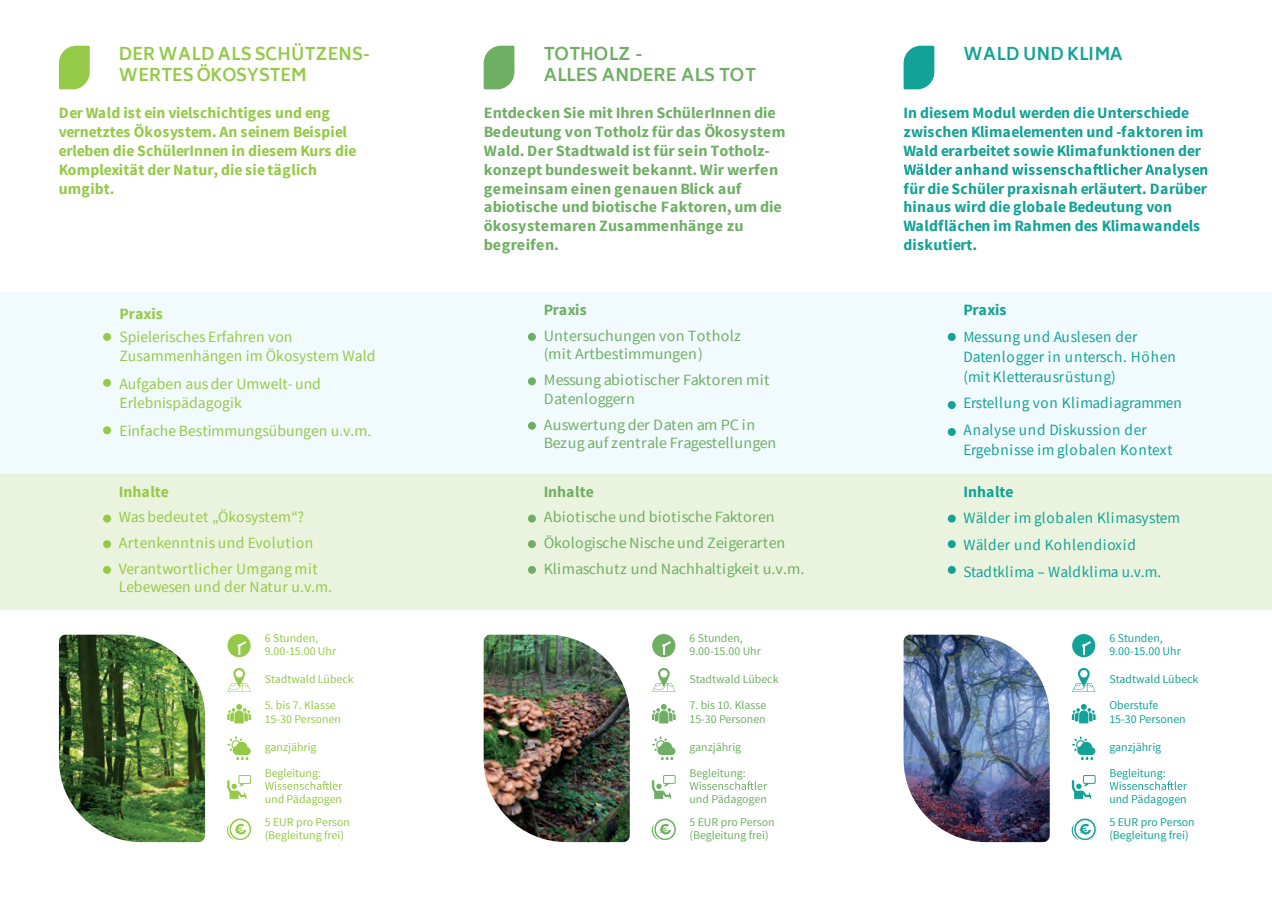
<style>
.page{position:relative;width:1272px;height:902px;background:#fff}
.page>*{position:absolute;margin:0;border:0;box-sizing:border-box;transform-origin:0 0}
.t1{font:700 17.1px/20.5px "Biryani";color:#95c948}
.t2{font:700 17.1px/20.5px "Biryani";letter-spacing:-.01em;color:#6faf64}
.t3{font:700 17.1px "Biryani";letter-spacing:.015em;color:#13a297}
.t4{font:700 15.6px/18.8px "Source Sans Pro";letter-spacing:.005em;color:#6faf64}
.t5{font:700 15.6px/18.8px "Source Sans Pro";letter-spacing:.005em;color:#13a297}
.t6{font:15.6px/18.8px "Source Sans Pro";letter-spacing:.01em;color:#6faf64}
.t7{font:15.6px/26.8px "Source Sans Pro";letter-spacing:.01em;color:#13a297}
.t8{font:700 15.6px/18.8px "Source Sans Pro";color:#95c948}
.t9{font:15.6px/18.8px "Source Sans Pro";color:#95c948}
.t10{font:15.6px/25.7px "Source Sans Pro";letter-spacing:.025em;color:#95c948}
.t11{font:11.85px/13px "Source Sans Pro";color:#6faf64}
.t12{font:11.85px/13px "Source Sans Pro";color:#95c948}
.t13{font:11.85px/13px "Source Sans Pro";color:#13a297}
</style>
<div class="page">
<div style="left:0;top:473px;width:1271px;height:136px;background:#eaf3dd"></div>
<div style="left:0;top:292px;width:1271px;height:181px;background:#f1fafd"></div>
<svg style="left:227px;top:634px;width:24px;height:23px"></svg>
<svg style="left:227px;top:667px;width:24px;height:24px"></svg>
<svg style="left:227px;top:704px;width:24px;height:19px"></svg>
<svg style="left:227px;top:775px;width:24px;height:23px"></svg>
<svg style="left:227px;top:818px;width:24px;height:22px"></svg>
<svg style="left:265px;top:781px;width:77px;height:8px"></svg>
<svg style="left:227px;top:736px;width:24px;height:24px"></svg>
<svg style="left:59px;top:46px;width:31px;height:43px"></svg>
<img style="left:59px;top:634px;width:146px;height:208px">
<svg style="left:103px;top:333px;width:8px;height:8px"></svg>
<svg style="left:103px;top:378px;width:8px;height:9px"></svg>
<svg style="left:103px;top:426px;width:8px;height:8px"></svg>
<svg style="left:103px;top:514px;width:8px;height:9px"></svg>
<svg style="left:103px;top:540px;width:8px;height:8px"></svg>
<svg style="left:103px;top:566px;width:8px;height:8px"></svg>
<svg style="left:652px;top:634px;width:23px;height:23px"></svg>
<svg style="left:652px;top:668px;width:23px;height:23px"></svg>
<svg style="left:652px;top:704px;width:23px;height:19px"></svg>
<svg style="left:652px;top:775px;width:23px;height:23px"></svg>
<svg style="left:651px;top:818px;width:24px;height:22px"></svg>
<svg style="left:689px;top:781px;width:78px;height:8px"></svg>
<svg style="left:652px;top:736px;width:23px;height:24px"></svg>
<svg style="left:483px;top:46px;width:31px;height:43px"></svg>
<img style="left:483px;top:634px;width:146px;height:208px">
<svg style="left:528px;top:333px;width:8px;height:8px"></svg>
<svg style="left:528px;top:377px;width:8px;height:8px"></svg>
<svg style="left:528px;top:421px;width:8px;height:9px"></svg>
<svg style="left:528px;top:514px;width:8px;height:9px"></svg>
<svg style="left:528px;top:540px;width:8px;height:8px"></svg>
<svg style="left:528px;top:566px;width:8px;height:8px"></svg>
<svg style="left:903px;top:163px;width:304px;height:15px"></svg>
<svg style="left:1072px;top:634px;width:23px;height:23px"></svg>
<svg style="left:1072px;top:667px;width:23px;height:24px"></svg>
<svg style="left:1071px;top:704px;width:24px;height:19px"></svg>
<svg style="left:1071px;top:775px;width:24px;height:23px"></svg>
<svg style="left:1071px;top:818px;width:24px;height:22px"></svg>
<svg style="left:1109px;top:781px;width:77px;height:8px"></svg>
<svg style="left:1072px;top:736px;width:23px;height:24px"></svg>
<svg style="left:903px;top:46px;width:31px;height:43px"></svg>
<img style="left:903px;top:634px;width:146px;height:208px">
<svg style="left:947px;top:332px;width:9px;height:9px"></svg>
<svg style="left:947px;top:401px;width:9px;height:8px"></svg>
<svg style="left:947px;top:428px;width:9px;height:8px"></svg>
<svg style="left:947px;top:514px;width:9px;height:9px"></svg>
<svg style="left:947px;top:540px;width:9px;height:8px"></svg>
<svg style="left:947px;top:565px;width:9px;height:9px"></svg>
<p class="t1" style="left:119px;top:44px;width:253px">DER WALD ALS SCHÜTZENS-<br>WERTES ÖKOSYSTEM</p>
<p class="t8" style="left:59px;top:104px;width:299px">Der Wald ist ein vielschichtiges und eng vernetztes Ökosystem. An seinem Beispiel erleben die SchülerInnen in diesem Kurs die Komplexität der Natur, die sie täglich umgibt.</p>
<p class="t8" style="left:119px;top:305px;width:45px">Praxis</p>
<p class="t9" style="left:119px;top:328px;width:257px">Spielerisches Erfahren von<br>Zusammenhängen im Ökosystem Wald</p>
<p class="t9" style="left:119px;top:375px;width:203px">Aufgaben aus der Umwelt- und<br>Erlebnispädagogik</p>
<p class="t9" style="left:119px;top:422px;width:253px">Einfache Bestimmungsübungen u.v.m.</p>
<p class="t8" style="left:119px;top:482px;width:52px">Inhalte</p>
<p class="t10" style="left:119px;top:504px;width:200px">Was bedeutet „Ökosystem“?<br>Artenkenntnis und Evolution<br>Verantwortlicher Umgang mit</p>
<p class="t9" style="left:119px;top:578px;width:214px">Lebewesen und der Natur u.v.m.</p>
<p class="t12" style="left:265px;top:632px;width:73px">6 Stunden,<br>9.00-15.00 Uhr</p>
<p class="t12" style="left:265px;top:673px;width:91px">Stadtwald Lübeck</p>
<p class="t12" style="left:265px;top:699px;width:78px">5. bis 7. Klasse<br>15-30 Personen</p>
<p class="t12" style="left:265px;top:740px;width:53px">ganzjährig</p>
<p class="t12" style="left:265px;top:766px;width:58px">Begleitung:</p>
<p class="t12" style="left:265px;top:787px;width:87px;line-height:22.8px">und Pädagogen<br>5 EUR pro Person</p>
<p class="t12" style="left:265px;top:828px;width:81px">(Begleitung frei)</p>
<p class="t2" style="left:543px;top:44px;width:214px">TOTHOLZ -<br>ALLES ANDERE ALS TOT</p>
<p class="t4" style="left:483px;top:104px;width:303px">Entdecken Sie mit Ihren SchülerInnen die Bedeutung von Totholz für das Ökosystem Wald. Der Stadtwald ist für sein Totholz&shy;konzept bundesweit bekannt. Wir werfen gemeinsam einen genauen Blick auf abiotische und biotische Faktoren, um die ökosystemaren Zusammenhänge zu begreifen.</p>
<p class="t4" style="left:543px;top:301px;width:44px">Praxis</p>
<p class="t6" style="left:543px;top:326px;width:199px">Untersuchungen von Totholz (mit Artbestimmungen)</p>
<p class="t6" style="left:543px;top:371px;width:227px">Messung abiotischer Faktoren mit<br>Datenloggern</p>
<p class="t6" style="left:543px;top:415px;width:234px">Auswertung der Daten am PC in<br>Bezug auf zentrale Fragestellungen</p>
<p class="t4" style="left:543px;top:482px;width:52px">Inhalte</p>
<p class="t6" style="left:543px;top:504px;width:262px;line-height:25.7px">Abiotische und biotische Faktoren<br>Ökologische Nische und Zeigerarten<br>Klimaschutz und Nachhaltigkeit u.v.m.</p>
<p class="t11" style="left:689px;top:632px;width:73px">6 Stunden,<br>9.00-15.00 Uhr</p>
<p class="t11" style="left:689px;top:673px;width:91px">Stadtwald Lübeck</p>
<p class="t11" style="left:689px;top:699px;width:78px">7. bis 10. Klasse<br>15-30 Personen</p>
<p class="t11" style="left:689px;top:740px;width:53px">ganzjährig</p>
<p class="t11" style="left:689px;top:766px;width:58px">Begleitung:</p>
<p class="t11" style="left:689px;top:787px;width:87px;line-height:22.8px">und Pädagogen<br>5 EUR pro Person</p>
<p class="t11" style="left:689px;top:828px;width:81px">(Begleitung frei)</p>
<p class="t3" style="left:963px;top:44px;width:161px">WALD UND KLIMA</p>
<p class="t5" style="left:903px;top:104px;width:301px">In diesem Modul werden die Unterschiede zwischen Klimaelementen und -faktoren im<br>Wald erarbeitet sowie Klimafunktionen der</p>
<p class="t5" style="left:903px;top:180px;width:305px">für die Schüler praxisnah erläutert. Darüber hinaus wird die globale Bedeutung von Waldflächen im Rahmen des Klimawandels diskutiert.</p>
<p class="t5" style="left:963px;top:301px;width:44px">Praxis</p>
<p class="t7" style="left:963px;top:327px;width:214px;line-height:20px">Messung und Auslesen der<br>Datenlogger in untersch. Höhen (mit Kletterausrüstung)</p>
<p class="t7" style="left:963px;top:390px;width:220px">Erstellung von Klimadiagrammen<br>Analyse und Diskussion der</p>
<p class="t7" style="left:963px;top:437px;width:210px">Ergebnisse im globalen Kontext</p>
<p class="t5" style="left:963px;top:482px;width:52px">Inhalte</p>
<p class="t7" style="left:963px;top:505px;width:218px">Wälder im globalen Klimasystem<br>Wälder und Kohlendioxid<br>Stadtklima – Waldklima u.v.m.</p>
<p class="t13" style="left:1109px;top:632px;width:73px">6 Stunden,<br>9.00-15.00 Uhr</p>
<p class="t13" style="left:1109px;top:673px;width:91px">Stadtwald Lübeck</p>
<p class="t13" style="left:1109px;top:699px;width:78px">Oberstufe<br>15-30 Personen</p>
<p class="t13" style="left:1109px;top:740px;width:53px">ganzjährig</p>
<p class="t13" style="left:1109px;top:766px;width:58px">Begleitung:</p>
<p class="t13" style="left:1109px;top:787px;width:87px;line-height:22.8px">und Pädagogen<br>5 EUR pro Person</p>
<p class="t13" style="left:1109px;top:828px;width:81px">(Begleitung frei)</p>
</div>
